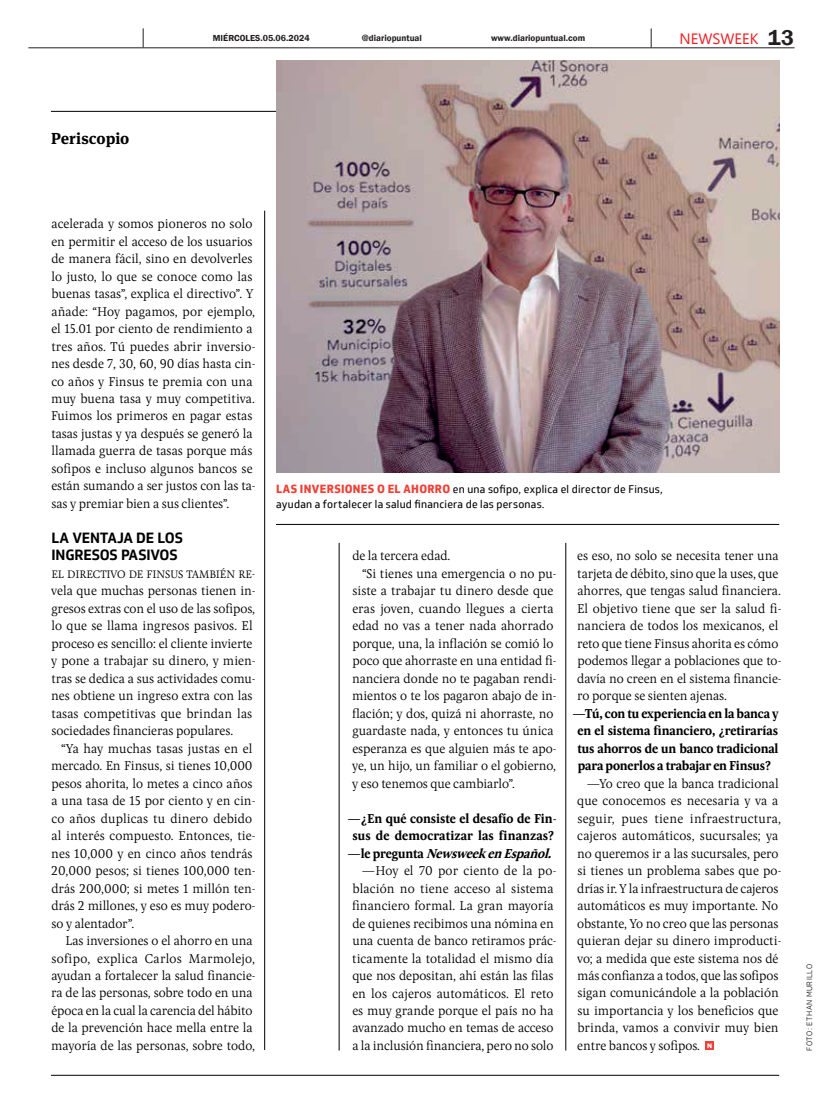
<style>
.page{position:relative;width:823px;height:1106px;background:#fff}
.page>*{position:absolute;margin:0;border:0;box-sizing:border-box;transform-origin:0 0}
.t1{font:600 22px "Franklin Gothic";color:#231f20}
.t2{font:700 15.9px "Meta Serif Pro";color:#000001}
.t3{font:15px "Segoe UI Historic";color:#ee1d23}
.t4{font:700 14.4px/17.5px "Soleto";letter-spacing:-.015em;color:#000001}
.t5{font:300 13.3px/17.5px "Pona W03";letter-spacing:-.005em;color:#000001}
.t6{font:700 13.3px/17.5px "Pona W03";letter-spacing:-.005em;color:#000001;text-align:center}
.t7{font:300 13.3px "Pona W03";letter-spacing:.015em;color:#000001}
.t8{font:300 11.3px "Pona W03";letter-spacing:-.01em;color:#000001}
.t9{font:10.8px/15px "Soleto";letter-spacing:.02em;color:#000001;scale:.95 1}
.t10{font:600 9.1px "Franklin Gothic";color:#231f20}
.t11{font:600 9px "Franklin Gothic";color:#231f20}
.t12{font:300 7.5px "Soleto";letter-spacing:.065em;color:#000001}
.s1{font-weight:800;font-size:11.5px;color:#ee4037}
.s2{font-weight:700}
.s3{font-weight:700;font-style:italic}
</style>
<div class="page">
<hr style="left:28px;top:47px;width:766px;height:1px;background:#231f20">
<svg style="left:650px;top:28px;width:1px;height:20px"></svg>
<svg style="left:143px;top:28px;width:1px;height:19px"></svg>
<hr style="left:51px;top:1075px;width:727px;height:1px;background:#000001">
<hr style="left:51px;top:111px;width:727px;height:1px;background:#000001">
<hr style="left:565px;top:543px;width:1px;height:507px;background:#000001">
<hr style="left:264px;top:211px;width:1px;height:839px;background:#000001">
<hr style="left:339px;top:543px;width:1px;height:507px;background:#000001">
<svg style="left:705px;top:1041px;width:8px;height:9px"></svg>
<svg style="left:707px;top:1043px;width:4px;height:5px"></svg>
<img style="left:276px;top:60px;width:502px;height:413px">
<hr style="left:276px;top:524px;width:502px;height:1px;background:#000001">
<p class="t11" style="left:213px;top:32px;width:98px">MIÉRCOLES.05.06.2024</p>
<p class="t10" style="left:362px;top:32px;width:61px">@diariopuntual</p>
<p class="t10" style="left:490px;top:32px;width:96px">www.diariopuntual.com</p>
<p class="t3" style="left:679px;top:30px;width:80px">NEWSWEEK</p>
<p class="t1" style="left:767px;top:24px;width:28px">13</p>
<p class="t2" style="left:51px;top:126px;width:80px">Periscopio</p>
<p class="t5" style="left:51px;top:214px;width:206px">acelerada y somos pioneros no solo en permitir el acceso de los usuarios de manera fácil, sino en devolverles lo justo, lo que se conoce como las buenas tasas”, explica el directivo”. Y añade: “Hoy pagamos, por ejemplo, el 15.01 por ciento de rendimiento a tres años. Tú puedes abrir inversio&shy;nes desde 7, 30, 60, 90 días hasta cin&shy;co años y Finsus te premia con una muy buena tasa y muy competitiva.<br>Fuimos los primeros en pagar estas tasas justas y ya después se generó la llamada guerra de tasas porque más sofipos e incluso algunos bancos se están sumando a ser justos con las ta&shy;sas y premiar bien a sus clientes”.</p>
<p class="t4" style="left:52px;top:529px;width:133px">LA VENTAJA DE LOS<br>INGRESOS PASIVOS</p>
<p class="t8" style="left:51px;top:566px;width:205px">EL DIRECTIVO DE FINSUS TAMBIÉN RE-</p>
<p class="t5" style="left:51px;top:581px;width:206px">vela que muchas personas tienen in-</p>
<p class="t5" style="left:51px;top:599px;width:205px">gresos extras con el uso de las sofipos,</p>
<p class="t5" style="left:51px;top:616px;width:203px">lo que se llama ingresos pasivos. El</p>
<p class="t5" style="left:51px;top:634px;width:202px">proceso es sencillo: el cliente invierte</p>
<p class="t5" style="left:51px;top:651px;width:206px">y pone a trabajar su dinero, y mien-</p>
<p class="t5" style="left:51px;top:669px;width:206px">tras se dedica a sus actividades comu-</p>
<p class="t5" style="left:51px;top:686px;width:202px">nes obtiene un ingreso extra con las</p>
<p class="t5" style="left:51px;top:704px;width:202px">tasas competitivas que brindan las</p>
<p class="t5" style="left:51px;top:721px;width:183px">sociedades financieras populares.</p>
<p class="t5" style="left:61px;top:739px;width:193px">“Ya hay muchas tasas justas en el</p>
<p class="t5" style="left:51px;top:756px;width:203px">mercado. En Finsus, si tienes 10,000</p>
<p class="t5" style="left:51px;top:774px;width:202px">pesos ahorita, lo metes a cinco años</p>
<p class="t5" style="left:51px;top:791px;width:205px">a una tasa de 15 por ciento y en cin-</p>
<p class="t5" style="left:51px;top:809px;width:202px">co años duplicas tu dinero debido</p>
<p class="t5" style="left:51px;top:826px;width:205px">al interés compuesto. Entonces, tie-</p>
<p class="t5" style="left:51px;top:843px;width:203px">nes 10,000 y en cinco años tendrás</p>
<p class="t5" style="left:51px;top:861px;width:206px">20,000 pesos; si tienes 100,000 ten-</p>
<p class="t5" style="left:51px;top:878px;width:206px">drás 200,000; si metes 1 millón ten-</p>
<p class="t5" style="left:51px;top:896px;width:206px">drás 2 millones, y eso es muy podero-</p>
<p class="t5" style="left:51px;top:913px;width:84px">so y alentador”.</p>
<p class="t5" style="left:65px;top:931px;width:188px">Las inversiones o el ahorro en una</p>
<p class="t7" style="left:51px;top:949px;width:205px">sofipo, explica Carlos Marmolejo,</p>
<p class="t5" style="left:51px;top:966px;width:205px">ayudan a fortalecer la salud financie-</p>
<p class="t5" style="left:51px;top:983px;width:203px">ra de las personas, sobre todo en una</p>
<p class="t5" style="left:52px;top:1001px;width:202px">época en la cual la carencia del hábito</p>
<p class="t5" style="left:51px;top:1018px;width:202px">de la prevención hace mella entre la</p>
<p class="t5" style="left:51px;top:1036px;width:205px">mayoría de las personas, sobre todo,</p>
<p class="t9" style="left:276px;top:482px;width:408px"><span class="s1">LAS INVERSIONES O EL AHORRO</span> en una sofipo, explica el director de Finsus, ayudan a fortalecer la salud financiera de las personas.</p>
<p class="t5" style="left:352px;top:546px;width:99px">de la tercera edad.</p>
<p class="t5" style="left:362px;top:564px;width:196px">“Si tienes una emergencia o no pu-</p>
<p class="t5" style="left:352px;top:581px;width:202px">siste a trabajar tu dinero desde que</p>
<p class="t5" style="left:352px;top:599px;width:203px">eras joven, cuando llegues a cierta</p>
<p class="t5" style="left:352px;top:616px;width:202px">edad no vas a tener nada ahorrado</p>
<p class="t5" style="left:352px;top:634px;width:202px">porque, una, la inflación se comió lo</p>
<p class="t5" style="left:352px;top:651px;width:205px">poco que ahorraste en una entidad fi-</p>
<p class="t5" style="left:352px;top:669px;width:206px">nanciera donde no te pagaban rendi-</p>
<p class="t5" style="left:352px;top:686px;width:206px">mientos o te los pagaron abajo de in-</p>
<p class="t5" style="left:352px;top:704px;width:203px">flación; y dos, quizá ni ahorraste, no</p>
<p class="t5" style="left:352px;top:721px;width:203px">guardaste nada, y entonces tu única</p>
<p class="t5" style="left:352px;top:739px;width:206px">esperanza es que alguien más te apo-</p>
<p class="t5" style="left:352px;top:756px;width:205px">ye, un hijo, un familiar o el gobierno,</p>
<p class="t5" style="left:352px;top:774px;width:164px">y eso tenemos que cambiarlo”.</p>
<p class="t6" style="left:347px;top:808px;width:211px">—¿En qué consiste el desafío de Fin&shy;sus de democratizar las finanzas?</p>
<p class="t5" style="left:347px;top:843px;width:210px;text-align:right"><span class="s2">— l e p r e g u n t a</span> <span class="s3">NewsweekenEspañol. </span>—Hoy el 70 por ciento de la po&shy;blación no tiene acceso al sistema financiero formal. La gran mayoría de quienes recibimos una nómina en una cuenta de banco retiramos prác&shy;ticamente la totalidad el mismo día que nos depositan, ahí están las filas en los cajeros automáticos. El reto es muy grande porque el país no ha avanzado mucho en temas de acceso a la inclusión financiera, pero no solo</p>
<p class="t5" style="left:577px;top:546px;width:203px">es eso, no solo se necesita tener una</p>
<p class="t5" style="left:577px;top:564px;width:202px">tarjeta de débito, sino que la uses, que</p>
<p class="t5" style="left:577px;top:581px;width:205px">ahorres, que tengas salud financiera.</p>
<p class="t5" style="left:576px;top:599px;width:206px">El objetivo tiene que ser la salud fi-</p>
<p class="t5" style="left:577px;top:616px;width:203px">nanciera de todos los mexicanos, el</p>
<p class="t5" style="left:577px;top:634px;width:203px">reto que tiene Finsus ahorita es cómo</p>
<p class="t5" style="left:577px;top:651px;width:205px">podemos llegar a poblaciones que to-</p>
<p class="t5" style="left:577px;top:669px;width:206px">davía no creen en el sistema financie-</p>
<p class="t5" style="left:577px;top:686px;width:151px">ro porque se sienten ajenas.</p>
<p class="t6" style="left:572px;top:704px;width:207px">—Tú, con tu experiencia en la banca y</p>
<p class="t6" style="left:577px;top:721px;width:202px">en el sistema financiero, ¿retirarías</p>
<p class="t6" style="left:577px;top:738px;width:202px">tus ahorros de un banco tradicional</p>
<p class="t6" style="left:577px;top:756px;width:195px">para ponerlos a trabajar en Finsus?</p>
<p class="t5" style="left:586px;top:774px;width:193px">—Yo creo que la banca tradicional</p>
<p class="t5" style="left:577px;top:791px;width:202px">que conocemos es necesaria y va a</p>
<p class="t5" style="left:577px;top:808px;width:205px">seguir, pues tiene infraestructura,</p>
<p class="t5" style="left:577px;top:826px;width:202px">cajeros automáticos, sucursales; ya</p>
<p class="t5" style="left:577px;top:843px;width:203px">no queremos ir a las sucursales, pero</p>
<p class="t5" style="left:577px;top:861px;width:205px">si tienes un problema sabes que po-</p>
<p class="t5" style="left:577px;top:878px;width:202px">drías ir. Y la infraestructura de cajeros</p>
<p class="t5" style="left:577px;top:896px;width:202px">automáticos es muy importante. No</p>
<p class="t5" style="left:577px;top:913px;width:202px">obstante, Yo no creo que las personas</p>
<p class="t5" style="left:577px;top:931px;width:206px">quieran dejar su dinero improducti-</p>
<p class="t5" style="left:577px;top:948px;width:203px">vo; a medida que este sistema nos dé</p>
<p class="t5" style="left:577px;top:966px;width:203px">más confianza a todos, que las sofipos</p>
<p class="t5" style="left:577px;top:983px;width:203px">sigan comunicándole a la población</p>
<p class="t5" style="left:577px;top:1001px;width:202px">su importancia y los beneficios que</p>
<p class="t5" style="left:577px;top:1018px;width:203px">brinda, vamos a convivir muy bien</p>
<p class="t5" style="left:577px;top:1036px;width:124px">entre bancos y sofipos.</p>
<p class="t12" style="left:804px;top:1050px;width:88px;rotate:-90deg">FOTO: ETHAN MURILLO</p>
</div>
